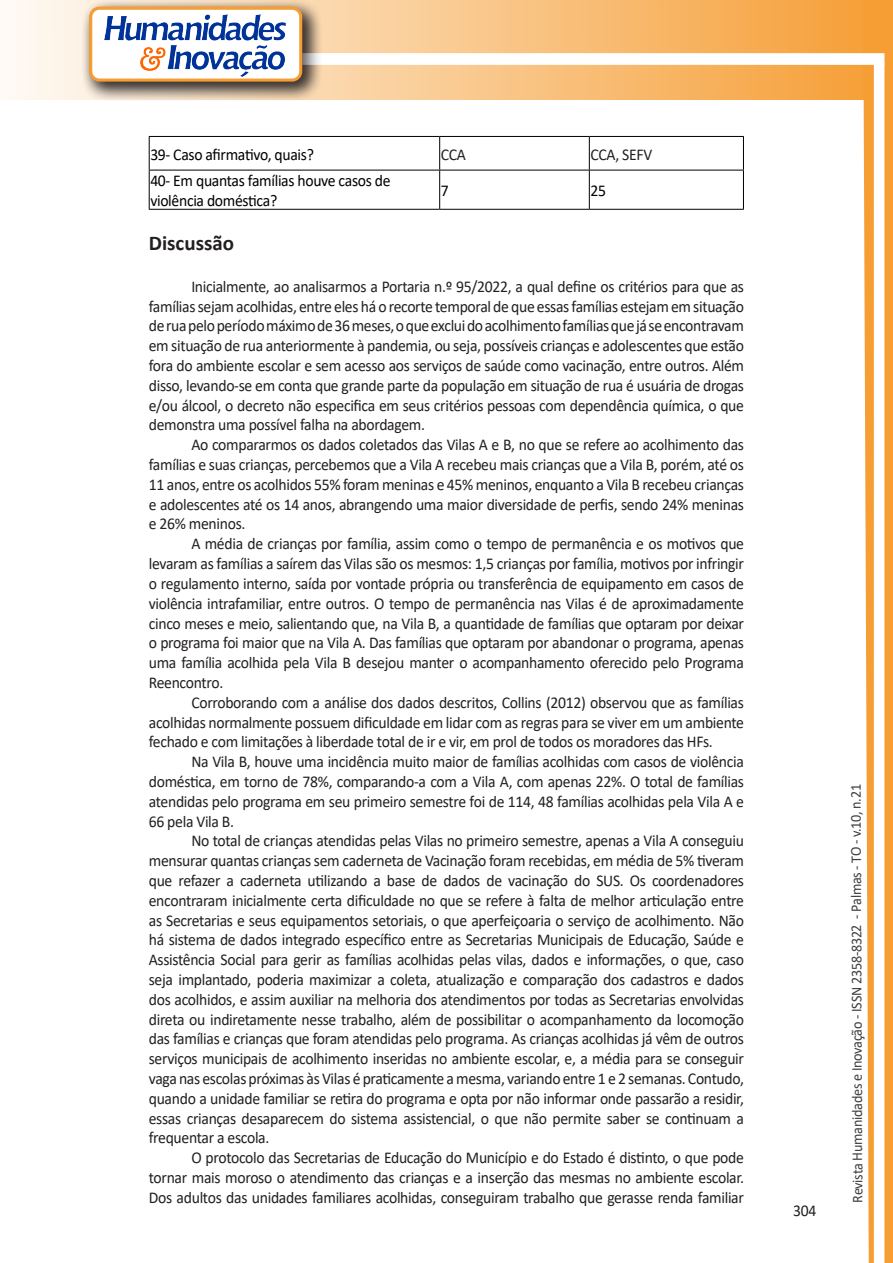
<style>
.page{position:relative;width:893px;height:1263px;background:#fff}
.page>*{position:absolute;margin:0;border:0;box-sizing:border-box;transform-origin:0 0}
.Titulo_2{font:700 21px "Calibri";color:#231f20}
.texto{font:16.5px/19.8px "Calibri";letter-spacing:-.02em;color:#231f20;text-align:justify;scale:.95 1}
.texto-2{font:16.5px/19.8px "Calibri";letter-spacing:-.02em;color:#000;scale:.95 1}
.t1{font:15px "Calibri";letter-spacing:-.025em;color:#3e3e3f;scale:.95 1}
</style>
<div class="page">
<svg style="left:5px;top:0;width:858px;height:100px;background:#f9c484"></svg>
<div style="left:302px;top:53px;width:582px;height:12px;background:#fff;border:2px solid #fff"></div>
<svg style="left:863px;top:0;width:30px;height:1263px"></svg>
<div style="left:81px;top:0;width:241px;height:102px;background:#231f20;opacity:.75"></div>
<div style="left:91px;top:8px;width:210px;height:72px;background:#fff;border-radius:9px"></div>
<img style="left:104px;top:14px;width:181px;height:62px">
<div style="left:89px;top:7px;width:213px;height:75px;border:3px solid #f69e34;border-radius:9px"></div>
<hr style="left:149px;top:136px;width:291px;height:1px;background:#000">
<hr style="left:440px;top:136px;width:149px;height:1px;background:#000">
<hr style="left:589px;top:136px;width:155px;height:1px;background:#000">
<hr style="left:149px;top:170px;width:291px;height:1px;background:#000">
<hr style="left:440px;top:170px;width:149px;height:1px;background:#000">
<hr style="left:589px;top:170px;width:155px;height:1px;background:#000">
<hr style="left:149px;top:209px;width:291px;height:1px;background:#000">
<hr style="left:440px;top:209px;width:149px;height:1px;background:#000">
<hr style="left:589px;top:209px;width:155px;height:1px;background:#000">
<hr style="left:149px;top:137px;width:1px;height:33px;background:#000">
<hr style="left:149px;top:170px;width:1px;height:39px;background:#000">
<hr style="left:439px;top:137px;width:1px;height:33px;background:#000">
<hr style="left:589px;top:137px;width:1px;height:33px;background:#000">
<hr style="left:743px;top:137px;width:1px;height:33px;background:#000">
<hr style="left:439px;top:170px;width:1px;height:39px;background:#000">
<hr style="left:589px;top:170px;width:1px;height:39px;background:#000">
<hr style="left:743px;top:170px;width:1px;height:39px;background:#000">
<p class="texto-2" style="left:150px;top:144px;width:174px">39- Caso afirmativo, quais?</p>
<p class="texto" style="left:441px;top:144px;width:28px">CCA</p>
<p class="texto" style="left:590px;top:144px;width:67px">CCA, SEFV</p>
<p class="texto-2" style="left:150px;top:171px;width:254px">40- Em quantas famílias houve casos de violência doméstica?</p>
<p class="texto-2" style="left:441px;top:180px;width:10px">7</p>
<p class="texto-2" style="left:590px;top:180px;width:18px">25</p>
<p class="Titulo_2" style="left:149px;top:229px;width:87px">Discussão</p>
<p class="texto" style="left:149px;top:276px;width:628px;text-indent:43px">Inicialmente, ao analisarmos a Portaria n.º 95/2022, a qual define os critérios para que as famílias sejam acolhidas, entre eles há o recorte temporal de que essas famílias estejam em situação de rua pelo período máximo de 36 meses, o que exclui do acolhimento famílias que já se encontravam em situação de rua anteriormente à pandemia, ou seja, possíveis crianças e adolescentes que estão fora do ambiente escolar e sem acesso aos serviços de saúde como vacinação, entre outros. Além disso, levando-se em conta que grande parte da população em situação de rua é usuária de drogas e/ou álcool, o decreto não especifica em seus critérios pessoas com dependência química, o que demonstra uma possível falha na abordagem.</p>
<p class="texto" style="left:149px;top:434px;width:628px;text-indent:43px">Ao compararmos os dados coletados das Vilas A e B, no que se refere ao acolhimento das famílias e suas crianças, percebemos que a Vila A recebeu mais crianças que a Vila B, porém, até os 11 anos, entre os acolhidos 55% foram meninas e 45% meninos, enquanto a Vila B recebeu crianças e adolescentes até os 14 anos, abrangendo uma maior diversidade de perfis, sendo 24% meninas e 26% meninos.</p>
<p class="texto" style="left:149px;top:533px;width:628px;text-indent:43px">A média de crianças por família, assim como o tempo de permanência e os motivos que levaram as famílias a saírem das Vilas são os mesmos: 1,5 crianças por família, motivos por infringir o regulamento interno, saída por vontade própria ou transferência de equipamento em casos de violência intrafamiliar, entre outros. O tempo de permanência nas Vilas é de aproximadamente cinco meses e meio, salientando que, na Vila B, a quantidade de famílias que optaram por deixar o programa foi maior que na Vila A. Das famílias que optaram por abandonar o programa, apenas uma família acolhida pela Vila B desejou manter o acompanhamento oferecido pelo Programa Reencontro.</p>
<p class="texto" style="left:149px;top:692px;width:628px;text-indent:43px">Corroborando com a análise dos dados descritos, Collins (2012) observou que as famílias acolhidas normalmente possuem dificuldade em lidar com as regras para se viver em um ambiente fechado e com limitações à liberdade total de ir e vir, em prol de todos os moradores das HFs.</p>
<p class="texto" style="left:149px;top:751px;width:628px;text-indent:43px">Na Vila B, houve uma incidência muito maior de famílias acolhidas com casos de violência doméstica, em torno de 78%, comparando-a com a Vila A, com apenas 22%. O total de famílias atendidas pelo programa em seu primeiro semestre foi de 114, 48 famílias acolhidas pela Vila A e 66 pela Vila B.</p>
<p class="texto" style="left:149px;top:830px;width:628px;text-indent:43px">No total de crianças atendidas pelas Vilas no primeiro semestre, apenas a Vila A conseguiu mensurar quantas crianças sem caderneta de Vacinação foram recebidas, em média de 5% tiveram que refazer a caderneta utilizando a base de dados de vacinação do SUS. Os coordenadores encontraram inicialmente certa dificuldade no que se refere à falta de melhor articulação entre as Secretarias e seus equipamentos setoriais, o que aperfeiçoaria o serviço de acolhimento. Não há sistema de dados integrado específico entre as Secretarias Municipais de Educação, Saúde e Assistência Social para gerir as famílias acolhidas pelas vilas, dados e informações, o que, caso seja implantado, poderia maximizar a coleta, atualização e comparação dos cadastros e dados dos acolhidos, e assim auxiliar na melhoria dos atendimentos por todas as Secretarias envolvidas direta ou indiretamente nesse trabalho, além de possibilitar o acompanhamento da locomoção das famílias e crianças que foram atendidas pelo programa. As crianças acolhidas já vêm de outros serviços municipais de acolhimento inseridas no ambiente escolar, e, a média para se conseguir vaga nas escolas próximas às Vilas é praticamente a mesma, variando entre 1 e 2 semanas. Contudo, quando a unidade familiar se retira do programa e opta por não informar onde passarão a residir, essas crianças desaparecem do sistema assistencial, o que não permite saber se continuam a frequentar a escola.</p>
<p class="texto" style="left:149px;top:1147px;width:628px;text-indent:43px">O protocolo das Secretarias de Educação do Município e do Estado é distinto, o que pode tornar mais moroso o atendimento das crianças e a inserção das mesmas no ambiente escolar.<br>Dos adultos das unidades familiares acolhidas, conseguiram trabalho que gerasse renda familiar</p>
<p class="texto" style="left:793px;top:1200px;width:26px">304</p>
<p class="t1" style="left:846px;top:1203px;width:442px;rotate:-90deg">Revista Humanidades e Inovação - ISSN 2358-8322 - Palmas - TO - v.10, n.21</p>
</div>
